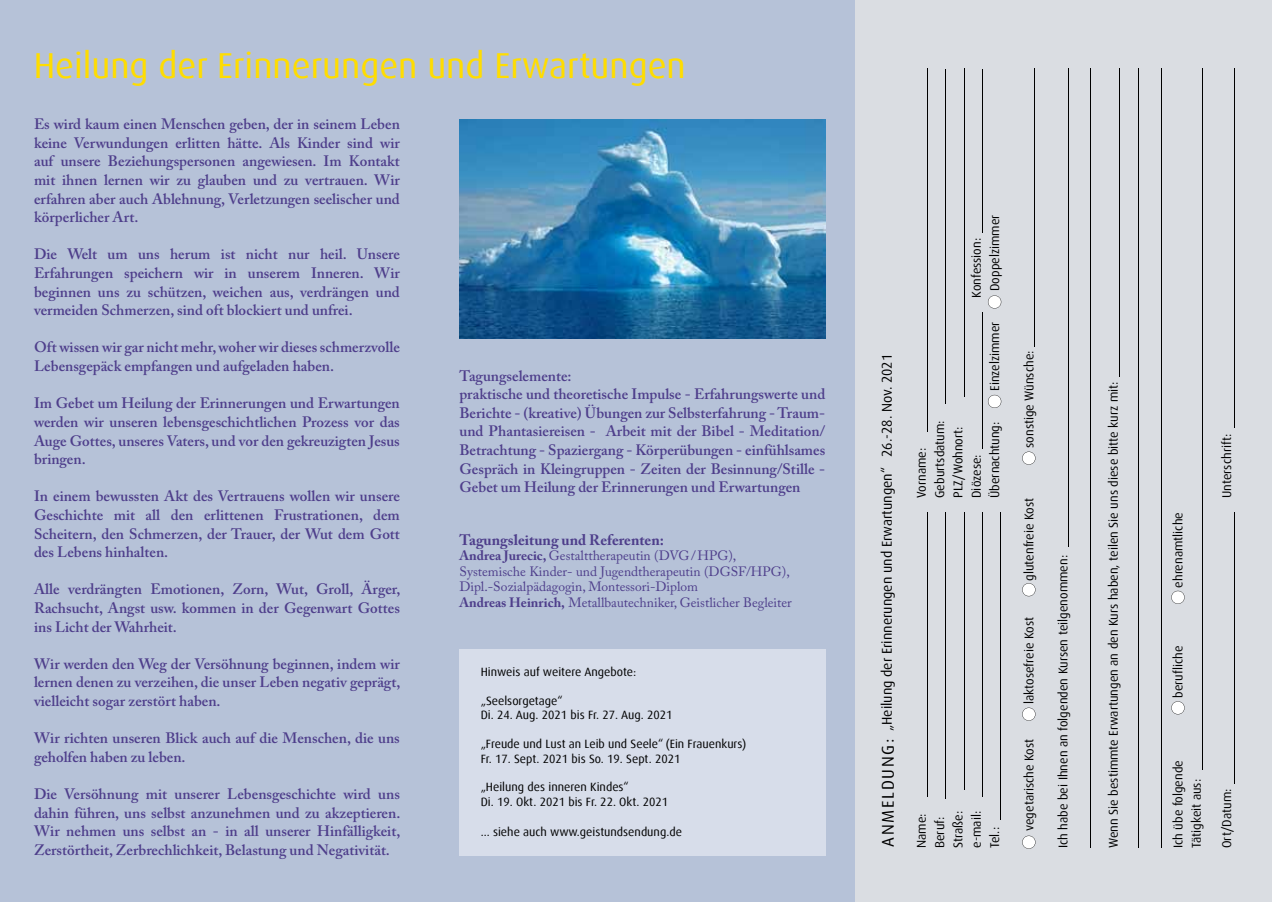
<style>
.page{position:relative;width:1272px;height:902px;background:#fff}
.page>*{position:absolute;margin:0;border:0;box-sizing:border-box;transform-origin:0 0}
.t1{font:36px "Dax";color:#fd0}
.t2{font:16.95px "Dax";letter-spacing:.1em;color:#000}
.t3{font:600 15px/18.6px "Adobe Caslon Pro";color:#4e3e8b;text-align:justify}
.t4{font:700 15px "Adobe Caslon Pro";color:#4e3e8b}
.t5{font:14.1px "Dax";color:#000}
.t6{font:13.5px/15.5px "Adobe Caslon Pro";color:#4e3e8b}
.t7{font:12.75px "Dax";color:#000}
.t8{font:12px/14.4px "Dax";color:#000}
.s1{font-weight:700}
</style>
<div class="page">
<div style="left:0;top:0;width:859px;height:901px;background:#b6c2d8"></div>
<div style="left:855px;top:0;width:416px;height:901px;background:#dadde2"></div>
<img style="left:459px;top:119px;width:366px;height:219px">
<hr style="left:927px;top:68px;width:1px;height:364px;background:#000">
<hr style="left:945px;top:69px;width:1px;height:335px;background:#000">
<hr style="left:963px;top:68px;width:1px;height:328px;background:#000">
<hr style="left:982px;top:312px;width:1px;height:137px;background:#000">
<hr style="left:926px;top:512px;width:1px;height:284px;background:#000">
<hr style="left:945px;top:512px;width:1px;height:286px;background:#000">
<hr style="left:964px;top:512px;width:1px;height:277px;background:#000">
<hr style="left:982px;top:512px;width:1px;height:284px;background:#000">
<hr style="left:1000px;top:512px;width:1px;height:307px;background:#000">
<hr style="left:1068px;top:68px;width:1px;height:478px;background:#000">
<hr style="left:1034px;top:68px;width:1px;height:279px;background:#000">
<hr style="left:1118px;top:68px;width:1px;height:308px;background:#000">
<hr style="left:1090px;top:68px;width:1px;height:780px;background:#000">
<hr style="left:1138px;top:68px;width:1px;height:780px;background:#000">
<hr style="left:1161px;top:68px;width:1px;height:780px;background:#000">
<hr style="left:1234px;top:512px;width:1px;height:272px;background:#000">
<hr style="left:1202px;top:69px;width:1px;height:701px;background:#000">
<hr style="left:1234px;top:68px;width:1px;height:359px;background:#000">
<svg style="left:987px;top:395px;width:14px;height:13px"></svg>
<svg style="left:988px;top:295px;width:13px;height:13px"></svg>
<svg style="left:1171px;top:701px;width:13px;height:13px"></svg>
<svg style="left:1022px;top:835px;width:13px;height:13px"></svg>
<svg style="left:1022px;top:707px;width:13px;height:13px"></svg>
<svg style="left:1022px;top:583px;width:13px;height:13px"></svg>
<svg style="left:1022px;top:451px;width:13px;height:13px"></svg>
<svg style="left:1171px;top:590px;width:13px;height:14px"></svg>
<hr style="left:982px;top:70px;width:1px;height:163px;background:#000">
<div style="left:459px;top:649px;width:366px;height:207px;background:#d7ddea"></div>
<h1 class="t1" style="left:34px;top:46px;width:653px">Heilung der Erinnerungen und Erwartungen</h1>
<p class="t3" style="left:34px;top:115px;width:367px">Es wird kaum einen Menschen geben, der in seinem Leben keine Verwundungen erlitten hätte. Als Kinder sind wir auf unsere Beziehungspersonen angewiesen. Im Kontakt mit ihnen lernen wir zu glauben und zu vertrauen. Wir erfahren aber auch Ablehnung, Verletzungen seelischer und körperlicher Art.</p>
<p class="t3" style="left:34px;top:245px;width:367px">Die Welt um uns herum ist nicht nur heil. Unsere Erfahrungen speichern wir in unserem Inneren. Wir beginnen uns zu schützen, weichen aus, verdrängen und vermeiden Schmerzen, sind oft blockiert und unfrei.</p>
<p class="t3" style="left:34px;top:338px;width:367px">Oft wissen wir gar nicht mehr, woher wir dieses schmerzvolle<br>Lebensgepäck empfangen und aufgeladen haben.</p>
<p class="t3" style="left:34px;top:394px;width:367px">Im Gebet um Heilung der Erinnerungen und Erwartungen werden wir unseren lebensgeschichtlichen Prozess vor das Auge Gottes, unseres Vaters, und vor den gekreuzigten Jesus bringen.</p>
<p class="t3" style="left:34px;top:487px;width:367px">In einem bewussten Akt des Vertrauens wollen wir unsere Geschichte mit all den erlittenen Frustrationen, dem Scheitern, den Schmerzen, der Trauer, der Wut dem Gott des Lebens hinhalten.</p>
<p class="t3" style="left:34px;top:580px;width:368px">Alle verdrängten Emotionen, Zorn, Wut, Groll, Ärger, Rachsucht, Angst usw. kommen in der Gegenwart Gottes ins Licht der Wahrheit.</p>
<p class="t3" style="left:34px;top:654px;width:368px">Wir werden den Weg der Versöhnung beginnen, indem wir lernen denen zu verzeihen, die unser Leben negativ geprägt, vielleicht sogar zerstört haben.</p>
<p class="t3" style="left:34px;top:728px;width:367px">Wir richten unseren Blick auch auf die Menschen, die uns geholfen haben zu leben.</p>
<p class="t3" style="left:34px;top:784px;width:368px">Die Versöhnung mit unserer Lebensgeschichte wird uns dahin führen, uns selbst anzunehmen und zu akzeptieren.<br>Wir nehmen uns selbst an - in all unserer Hinfälligkeit, Zerstörtheit, Zerbrechlichkeit, Belastung und Negativität.</p>
<p class="t3" style="left:459px;top:366px;width:367px;text-align:left">Tagungselemente:<br>praktische und theoretische Impulse - Erfahrungswerte und Berichte - (kreative) Übungen zur Selbsterfahrung - Traum&shy;und Phantasiereisen - Arbeit mit der Bibel - Meditation/ Betrachtung - Spaziergang - Körperübungen - einfühlsames Gespräch in Kleingruppen - Zeiten der Besinnung/Stille - Gebet um Heilung der Erinnerungen und Erwartungen</p>
<p class="t4" style="left:459px;top:530px;width:206px">Tagungsleitung und Referenten:</p>
<p class="t6" style="left:459px;top:547px;width:334px"><span class="s1">Andrea Jurecic,</span> Gestalttherapeutin (DVG / HPG), Systemische Kinder- und Jugendtherapeutin (DGSF/HPG), Dipl.-Sozialpädagogin, Montessori-Diplom<br><span class="s1">Andreas Heinrich,</span> Metallbautechniker, Geistlicher Begleiter</p>
<p class="t8" style="left:480px;top:664px;width:157px">Hinweis auf weitere Angebote:</p>
<p class="t8" style="left:480px;top:693px;width:193px">„Seelsorgetage“<br>Di. 24. Aug. 2021 bis Fr. 27. Aug. 2021</p>
<p class="t8" style="left:480px;top:736px;width:267px">„Freude und Lust an Leib und Seele“ (Ein Frauenkurs)<br>Fr. 17. Sept. 2021 bis So. 19. Sept. 2021</p>
<p class="t8" style="left:480px;top:780px;width:189px">„Heilung des inneren Kindes“<br>Di. 19. Okt. 2021 bis Fr. 22. Okt. 2021</p>
<p class="t8" style="left:480px;top:824px;width:203px">... siehe auch www.geistundsendung.de</p>
<p class="t5" style="left:878px;top:731px;width:378px;rotate:-90deg">„Heilung der Erinnerungen und Erwartungen“ 26.-28. Nov. 2021</p>
<p class="t2" style="left:878px;top:846px;width:109px;rotate:-90deg">ANMELDUNG:</p>
<p class="t7" style="left:969px;top:298px;width:61px;rotate:-90deg">Konfession:</p>
<p class="t7" style="left:987px;top:291px;width:78px;rotate:-90deg">Doppelzimmer</p>
<p class="t7" style="left:987px;top:391px;width:71px;rotate:-90deg">Einzelzimmer</p>
<p class="t7" style="left:914px;top:498px;width:51px;rotate:-90deg">Vorname:</p>
<p class="t7" style="left:932px;top:498px;width:79px;rotate:-90deg">Geburtsdatum:</p>
<p class="t7" style="left:987px;top:498px;width:78px;rotate:-90deg">Übernachtung:</p>
<p class="t7" style="left:950px;top:498px;width:73px;rotate:-90deg">PLZ/Wohnort:</p>
<p class="t7" style="left:969px;top:498px;width:45px;rotate:-90deg">Diözese:</p>
<p class="t7" style="left:914px;top:848px;width:36px;rotate:-90deg">Name:</p>
<p class="t7" style="left:932px;top:848px;width:33px;rotate:-90deg">Beruf:</p>
<p class="t7" style="left:950px;top:848px;width:38px;rotate:-90deg">Straße:</p>
<p class="t7" style="left:969px;top:848px;width:38px;rotate:-90deg">e-mail:</p>
<p class="t7" style="left:987px;top:848px;width:22px;rotate:-90deg">Tel.:</p>
<p class="t7" style="left:1021px;top:448px;width:99px;rotate:-90deg">sonstige Wünsche:</p>
<p class="t7" style="left:1021px;top:580px;width:84px;rotate:-90deg">glutenfreie Kost</p>
<p class="t7" style="left:1021px;top:704px;width:89px;rotate:-90deg">laktosefreie Kost</p>
<p class="t7" style="left:1021px;top:831px;width:94px;rotate:-90deg">vegetarische Kost</p>
<p class="t7" style="left:1056px;top:848px;width:294px;rotate:-90deg">Ich habe bei Ihnen an folgenden Kursen teilgenommen:</p>
<p class="t7" style="left:1106px;top:848px;width:468px;rotate:-90deg">Wenn Sie bestimmte Erwartungen an den Kurs haben, teilen Sie uns diese bitte kurz mit:</p>
<p class="t7" style="left:1171px;top:587px;width:77px;rotate:-90deg">ehrenamtliche</p>
<p class="t7" style="left:1171px;top:698px;width:54px;rotate:-90deg">berufliche</p>
<p class="t7" style="left:1219px;top:498px;width:66px;rotate:-90deg">Unterschrift:</p>
<p class="t7" style="left:1171px;top:848px;width:89px;rotate:-90deg">Ich übe folgende</p>
<p class="t7" style="left:1189px;top:848px;width:70px;rotate:-90deg">Tätigkeit aus:</p>
<p class="t7" style="left:1219px;top:848px;width:61px;rotate:-90deg">Ort/Datum:</p>
</div>
